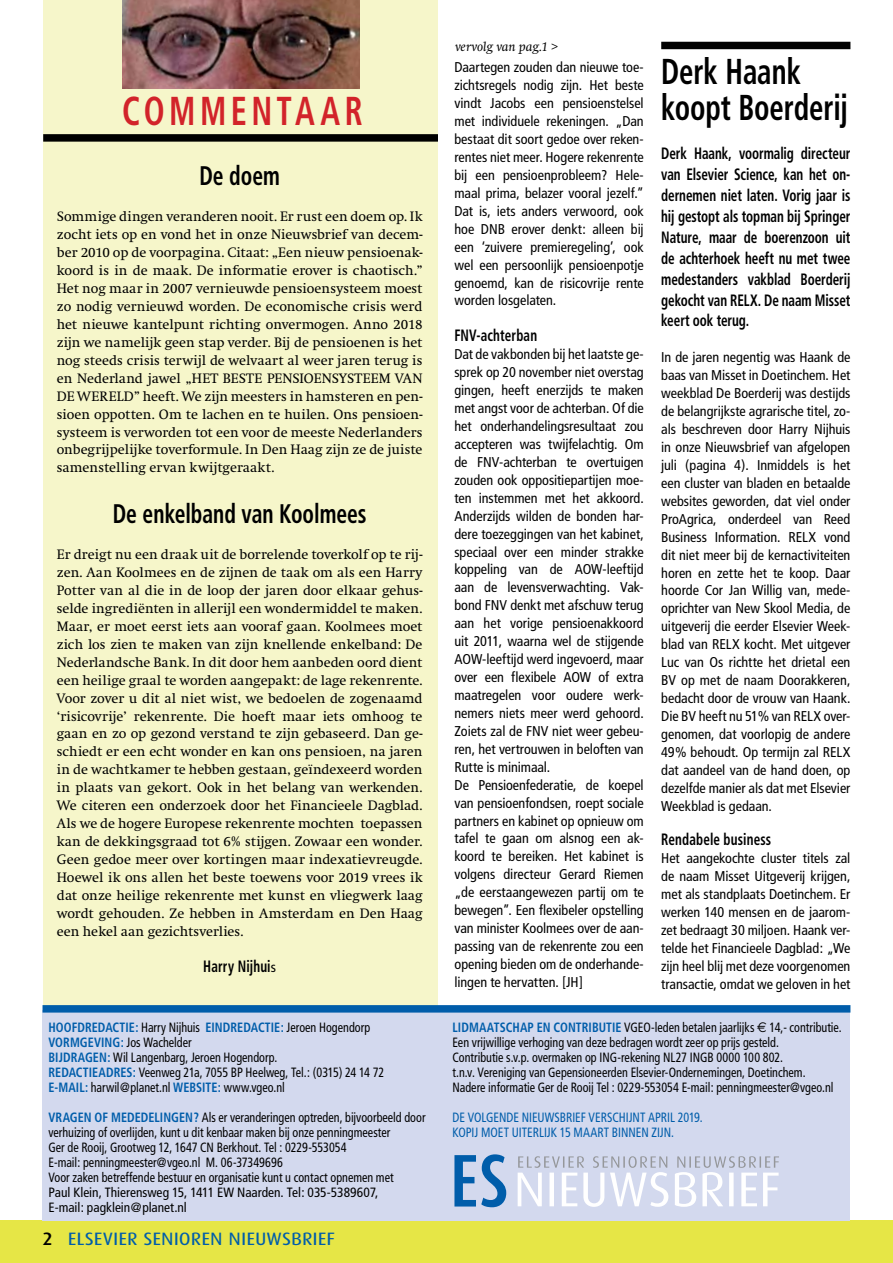
<style>
.page{position:relative;width:893px;height:1263px;background:#fff}
.page>*{position:absolute;margin:0;border:0;box-sizing:border-box;transform-origin:0 0}
.t1{font:700 condensed 40.35px "Frutiger";letter-spacing:.14em;color:#d2232a;scale:.8 1}
.t2{font:700 condensed 36px/36px "Frutiger";letter-spacing:-.005em;color:#000;scale:.8 1}
.t3{font:700 condensed 26.85px "Frutiger";color:#000;scale:.8 1}
.t4{font:18px "Dax Condensed";color:#005daa;scale:1.25 1}
.t5{font:700 condensed 16.5px/20.9px "Frutiger";color:#000;text-align:justify;scale:.8 1}
.t6{font:condensed 14.25px/18px "Frutiger";letter-spacing:-.005em;color:#000;text-align:justify}
.t7{font:14.25px/18px "Swift";letter-spacing:.005em;color:#000;text-align:justify}
.t8{font:condensed 13.5px/15px "Frutiger";color:#000;scale:.9 1}
.t9{font:condensed 13.5px/15px "Frutiger";color:#005daa;scale:.9 1}
.t10{font:italic 13.5px "Swift";letter-spacing:-.005em;color:#000}
.s1{font-weight:400;font-size:14.25px}
.s2{font-weight:700;color:#005daa}
.s3{font-weight:500;color:#000}
.s4{font-family:"Euro Sans";font-stretch:normal;font-size:14.25px}
</style>
<div class="page">
<div style="left:0;top:1220px;width:893px;height:43px;background:#e6e646"></div>
<div style="left:43px;top:1009px;width:807px;height:211px;background:#d3d9ee"></div>
<div style="left:43px;top:0;width:395px;height:1009px;background:#f6f6ca"></div>
<img style="left:122px;top:0;width:238px;height:89px">
<svg style="left:518px;top:1156px;width:261px;height:51px"></svg>
<div style="left:43px;top:134px;width:395px;height:8px;background:#000"></div>
<div style="left:43px;top:1005px;width:807px;height:7px;background:#005daa"></div>
<svg style="left:454px;top:1154px;width:52px;height:53px"></svg>
<div style="left:661px;top:42px;width:189px;height:7px;background:#000"></div>
<h1 class="t1" style="left:122px;top:87px;width:302px">COMMENTAAR</h1>
<h3 class="t3" style="left:199px;top:160px;width:102px">De doem</h3>
<p class="t7" style="left:57px;top:208px;width:367px">Sommige dingen veranderen nooit. Er rust een doem op. Ik zocht iets op en vond het in onze Nieuwsbrief van decem&shy;ber 2010 op de voorpagina. Citaat: „Een nieuw pensioenak&shy;koord is in de maak. De informatie erover is chaotisch.” Het nog maar in 2007 vernieuwde pensioensysteem moest zo nodig vernieuwd worden. De economische crisis werd het nieuwe kantelpunt richting onvermogen. Anno 2018 zijn we namelijk geen stap verder. Bij de pensioenen is het nog steeds crisis terwijl de welvaart al weer jaren terug is en Nederland jawel „HET BESTE PENSIOENSYSTEEM VAN DE WERELD” heeft. We zijn meesters in hamsteren en pen&shy;sioen oppotten. Om te lachen en te huilen. Ons pensioen&shy;systeem is verworden tot een voor de meeste Nederlanders onbegrijpelijke toverformule. In Den Haag zijn ze de juiste samenstelling ervan kwijtgeraakt.</p>
<h3 class="t3" style="left:113px;top:498px;width:319px">De enkelband van Koolmees</h3>
<p class="t7" style="left:57px;top:546px;width:367px">Er dreigt nu een draak uit de borrelende toverkolf op te rij&shy;zen. Aan Koolmees en de zijnen de taak om als een Harry Potter van al die in de loop der jaren door elkaar gehus&shy;selde ingrediënten in allerijl een wondermiddel te maken.<br>Maar, er moet eerst iets aan vooraf gaan. Koolmees moet zich los zien te maken van zijn knellende enkelband: De Nederlandsche Bank. In dit door hem aanbeden oord dient een heilige graal te worden aangepakt: de lage rekenrente.<br>Voor zover u dit al niet wist, we bedoelen de zogenaamd ‘risicovrije’ rekenrente. Die hoeft maar iets omhoog te gaan en zo op gezond verstand te zijn gebaseerd. Dan ge&shy;schiedt er een echt wonder en kan ons pensioen, na jaren in de wachtkamer te hebben gestaan, geïndexeerd worden in plaats van gekort. Ook in het belang van werkenden.<br>We citeren een onderzoek door het Financieele Dagblad.<br>Als we de hogere Europese rekenrente mochten toepassen kan de dekkingsgraad tot 6% stijgen. Zowaar een wonder.<br>Geen gedoe meer over kortingen maar indexatievreugde.<br>Hoewel ik ons allen het beste toewens voor 2019 vrees ik dat onze heilige rekenrente met kunst en vliegwerk laag wordt gehouden. Ze hebben in Amsterdam en Den Haag een hekel aan gezichtsverlies.</p>
<p class="t5" style="left:203px;top:955px;width:92px">Harry Nijhui<span class="s1">s</span></p>
<p class="t8" style="left:49px;top:1020px;width:375px"><span class="s2">HOOFDREDACTIE:</span> Harry Nijhuis <span class="s2">EINDREDACTIE:</span> Jeroen Hogendorp <span class="s2">VORMGEVING:</span> Jos Wachelder<br><span class="s2">BIJDRAGEN:</span> Wil Langenbarg, Jeroen Hogendorp.<br><span class="s2">REDACTIEADRES:</span> Veenweg 21a, 7055 BP Heelweg, Tel.: (0315) 24 14 72<br><span class="s2">E-MAIL:</span> harwil@planet.nl <span class="s2">WEBSITE:</span> www.vgeo.nl</p>
<p class="t8" style="left:49px;top:1110px;width:420px"><span class="s2">VRAGEN OF MEDEDELINGEN?</span> Als er veranderingen optreden, bijvoorbeeld door verhuizing of overlijden, kunt u dit kenbaar maken bij onze penningmeester<br>Ger de Rooij, Grootweg 12, 1647 CN Berkhout. Tel : 0229-553054<br>E-mail: penningmeester@vgeo.nl M. 06-37349696<br>Voor zaken betreffende bestuur en organisatie kunt u contact opnemen met<br>Paul Klein, Thierensweg 15, 1411 EW Naarden. Tel: 035-5389607,<br>E-mail: pagklein@planet.nl</p>
<p class="t4" style="left:43px;top:1229px;width:235px"><span class="s3">2</span> ELSEVIER SENIOREN NIEUWSBRIEF</p>
<p class="t10" style="left:455px;top:40px;width:104px">vervolg van pag.1 &gt;</p>
<p class="t6" style="left:454px;top:58px;width:191px">Daartegen zouden dan nieuwe toe&shy;zichtsregels nodig zijn. Het beste vindt Jacobs een pensioenstelsel met individuele rekeningen. „Dan bestaat dit soort gedoe over reken&shy;rentes niet meer. Hogere rekenrente bij een pensioenprobleem? Hele&shy;maal prima, belazer vooral jezelf.” Dat is, iets anders verwoord, ook hoe DNB erover denkt: alleen bij een ‘zuivere premieregeling’, ook wel een persoonlijk pensioenpotje genoemd, kan de risicovrije rente worden losgelaten.</p>
<p class="t5" style="left:454px;top:325px;width:105px">FNV-achterban</p>
<p class="t6" style="left:454px;top:345px;width:191px;text-align:left">Dat de vakbonden bij het laatste ge&shy;sprek op 20 november niet overstag gingen, heeft enerzijds te maken met angst voor de achterban. Of die het onderhandelingsresultaat zou accepteren was twijfelachtig. Om de FNV-achterban te overtuigen zouden ook oppositiepartijen moe&shy;ten instemmen met het akkoord.<br>Anderzijds wilden de bonden har&shy;dere toezeggingen van het kabinet, speciaal over een minder strakke koppeling van de AOW-leeftijd aan de levensverwachting. Vak&shy;bond FNV denkt met afschuw terug aan het vorige pensioenakkoord uit 2011, waarna wel de stijgende<br>AOW-leeftijd werd ingevoerd, maar over een flexibele AOW of extra maatregelen voor oudere werk&shy;nemers niets meer werd gehoord.<br>Zoiets zal de FNV niet weer gebeu&shy;ren, het vertrouwen in beloften van<br>Rutte is minimaal.<br>De Pensioenfederatie, de koepel van pensioenfondsen, roept sociale partners en kabinet op opnieuw om tafel te gaan om alsnog een ak&shy;koord te bereiken. Het kabinet is volgens directeur Gerard Riemen „de eerstaangewezen partij om te bewegen”. Een flexibeler opstelling van minister Koolmees over de aan&shy;passing van de rekenrente zou een opening bieden om de onderhande&shy;lingen te hervatten. [JH]</p>
<h2 class="t2" style="left:661px;top:54px;width:235px">Derk Haank koopt Boerderij</h2>
<p class="t5" style="left:661px;top:143px;width:238px">Derk Haank, voormalig directeur van Elsevier Science, kan het on&shy;dernemen niet laten. Vorig jaar is hij gestopt als topman bij Springer Nature, maar de boerenzoon uit de achterhoek heeft nu met twee medestanders vakblad Boerderij gekocht van RELX. De naam Misset keert ook terug.</p>
<p class="t6" style="left:661px;top:348px;width:191px">In de jaren negentig was Haank de baas van Misset in Doetinchem. Het weekblad De Boerderij was destijds de belangrijkste agrarische titel, zo&shy;als beschreven door Harry Nijhuis in onze Nieuwsbrief van afgelopen juli (pagina 4). Inmiddels is het een cluster van bladen en betaalde websites geworden, dat viel onder ProAgrica, onderdeel van Reed Business Information. RELX vond dit niet meer bij de kernactiviteiten horen en zette het te koop. Daar hoorde Cor Jan Willig van, mede&shy;oprichter van New Skool Media, de uitgeverij die eerder Elsevier Week&shy;blad van RELX kocht. Met uitgever Luc van Os richtte het drietal een BV op met de naam Doorakkeren, bedacht door de vrouw van Haank.<br>Die BV heeft nu 51% van RELX over&shy;genomen, dat voorlopig de andere 49% behoudt. Op termijn zal RELX dat aandeel van de hand doen, op dezelfde manier als dat met Elsevier Weekblad is gedaan.</p>
<p class="t5" style="left:661px;top:829px;width:139px">Rendabele business</p>
<p class="t6" style="left:661px;top:849px;width:191px">Het aangekochte cluster titels zal de naam Misset Uitgeverij krijgen, met als standplaats Doetinchem. Er werken 140 mensen en de jaarom&shy;zet bedraagt 30 miljoen. Haank ver&shy;telde het Financieele Dagblad: „We zijn heel blij met deze voorgenomen transactie, omdat we geloven in het</p>
<p class="t8" style="left:452px;top:1020px;width:434px"><span class="s2">LIDMAATSCHAP EN CONTRIBUTIE</span> VGEO-leden betalen jaarlijks <span class="s4">€</span> 14,- contributie.<br>Een vrijwillige verhoging van deze bedragen wordt zeer op prijs gesteld.<br>Contributie s.v.p. overmaken op ING-rekening NL27 INGB 0000 100 802.<br>t.n.v. Vereniging van Gepensioneerden Elsevier-Ondernemingen, Doetinchem.<br>Nadere informatie Ger de Rooij Tel : 0229-553054 E-mail: penningmeester@vgeo.nl</p>
<p class="t9" style="left:452px;top:1110px;width:280px">DE VOLGENDE NIEUWSBRIEF VERSCHIJNT APRIL 2019.<br>KOPIJ MOET UITERLIJK 15 MAART BINNEN ZIJN.</p>
</div>
